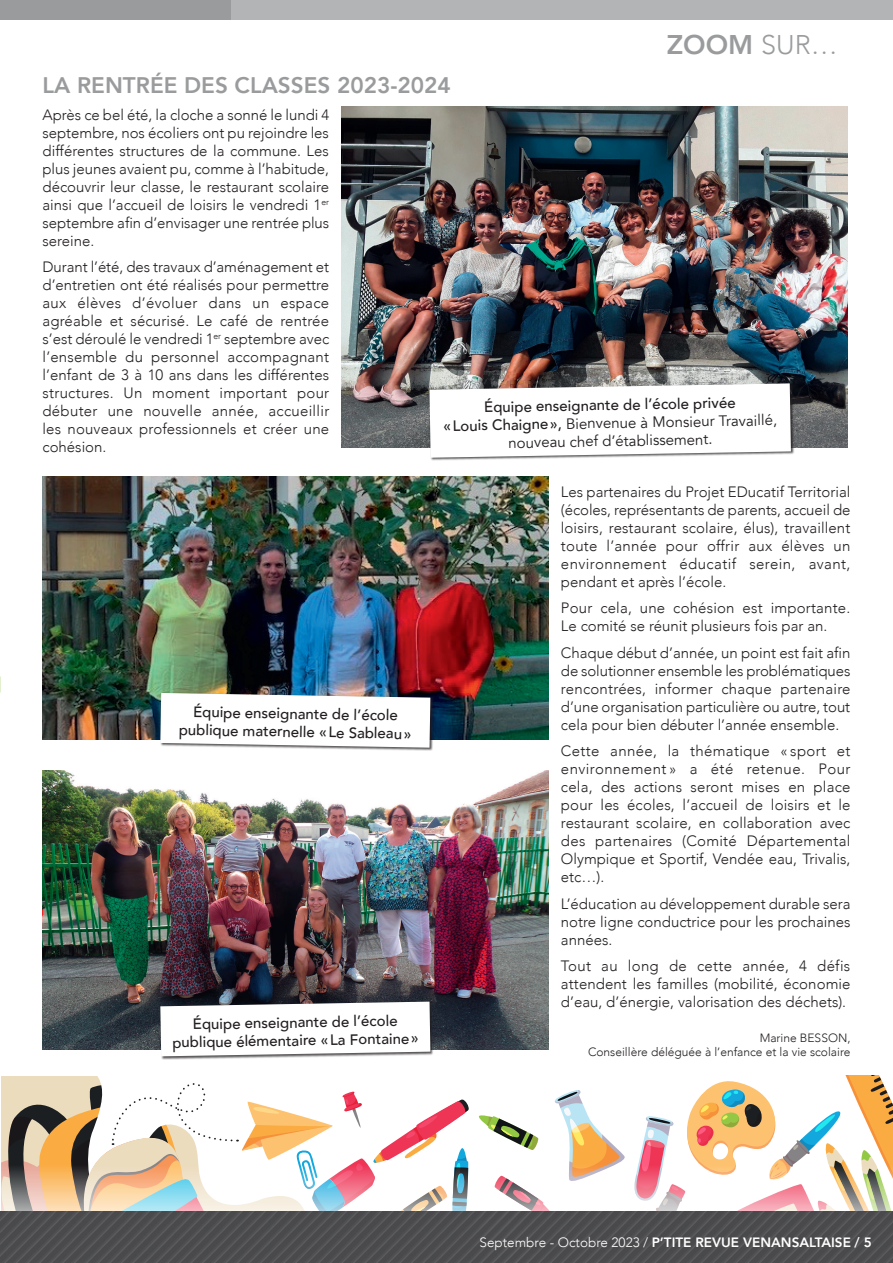
<style>
.page{position:relative;width:893px;height:1263px;background:#fff}
.page>*{position:absolute;margin:0;border:0;box-sizing:border-box;transform-origin:0 0}
.t1{font:800 27px "Avenir";color:#999b9d}
.t2{font:800 22.5px "Avenir";color:#999b9d}
.t3{font:300 15px/18px "Avenir";color:#231f20;text-align:justify}
.t4{font:500 15px/18px "Avenir";color:#231f20;text-align:center}
.t5{font:15px/18px "Avenir";color:#231f20;text-align:center}
.t6{font:800 13.5px "Avenir";color:#fff}
.t7{font:700 12.9px "Times New Roman";color:#030505}
.t8{font:300 12px/13.5px "Avenir";color:#231f20;text-align:right}
.s1{font-weight:300}
.s2{font-weight:500}
</style>
<div class="page">
<svg style="left:1px;top:1076px;width:477px;height:136px"></svg>
<svg style="left:1px;top:1082px;width:469px;height:130px"></svg>
<svg style="left:478px;top:1076px;width:415px;height:136px"></svg>
<img style="left:43px;top:771px;width:505px;height:278px">
<div style="left:160px;top:1001px;width:274px;height:59px;background:#231f20;opacity:.75"></div>
<svg style="left:160px;top:1001px;width:270px;height:55px"></svg>
<img style="left:342px;top:106px;width:506px;height:341px">
<div style="left:429px;top:383px;width:366px;height:78px;background:#231f20;opacity:.75"></div>
<svg style="left:429px;top:383px;width:362px;height:75px"></svg>
<img style="left:43px;top:476px;width:505px;height:263px">
<div style="left:160px;top:692px;width:274px;height:59px;background:#231f20;opacity:.75"></div>
<svg style="left:160px;top:693px;width:270px;height:55px"></svg>
<div style="left:0;top:0;width:893px;height:20px;background:#999b9d"></div>
<div style="left:231px;top:0;width:662px;height:20px;background:#b3b4b5"></div>
<img style="left:0;top:1212px;width:893px;height:51px">
<h1 class="t1" style="left:667px;top:24px;width:172px">ZOOM <span class="s1">SUR…</span></h1>
<h2 class="t2" style="left:43px;top:68px;width:410px">LA RENTRÉE DES CLASSES 2023-2024</h2>
<p class="t3" style="left:43px;top:105px;width:288px">Après ce bel été, la cloche a sonné le lundi 4 septembre, nos écoliers ont pu rejoindre les différentes structures de la commune. Les plus jeunes avaient pu, comme à l’habitude, découvrir leur classe, le restaurant scolaire ainsi que l’accueil de loisirs le vendredi 1<sup>er </sup>septembre afin d’envisager une rentrée plus sereine.</p>
<p class="t3" style="left:43px;top:258px;width:288px">Durant l’été, des travaux d’aménagement et d’entretien ont été réalisés pour permettre aux élèves d’évoluer dans un espace agréable et sécurisé. Le café de rentrée s’est déroulé le vendredi 1<sup>er</sup> septembre avec l’ensemble du personnel accompagnant l’enfant de 3 à 10 ans dans les différentes structures. Un moment important pour débuter une nouvelle année, accueillir les nouveaux professionnels et créer une cohésion.</p>
<p class="t5" style="left:443px;top:399px;width:335px;rotate:-1deg"><span class="s2">Équipe enseignante de l’école privée<br>«Louis Chaigne»,</span> Bienvenue à Monsieur Travaillé, nouveau chef d’établissement.</p>
<p class="t4" style="left:179px;top:702px;width:234px;rotate:1deg">Équipe enseignante de l’école publique maternelle «Le Sableau»</p>
<p class="t4" style="left:172px;top:1014px;width:248px;rotate:-1deg">Équipe enseignante de l’école publique élémentaire «La Fontaine»</p>
<p class="t3" style="left:561px;top:482px;width:291px">Les partenaires du Projet EDucatif Territorial (écoles, représentants de parents, accueil de loisirs, restaurant scolaire, élus), travaillent toute l’année pour offrir aux élèves un environnement éducatif serein, avant, pendant et après l’école.</p>
<p class="t3" style="left:561px;top:599px;width:291px">Pour cela, une cohésion est importante.<br>Le comité se réunit plusieurs fois par an.</p>
<p class="t3" style="left:561px;top:644px;width:291px">Chaque début d’année, un point est fait afin de solutionner ensemble les problématiques rencontrées, informer chaque partenaire d’une organisation particulière ou autre, tout cela pour bien débuter l’année ensemble.</p>
<p class="t3" style="left:561px;top:742px;width:291px">Cette année, la thématique « sport et environnement » a été retenue. Pour cela, des actions seront mises en place pour les écoles, l’accueil de loisirs et le restaurant scolaire, en collaboration avec des partenaires (Comité Départemental Olympique et Sportif, Vendée eau, Trivalis, etc…).</p>
<p class="t3" style="left:561px;top:895px;width:291px">L’éducation au développement durable sera notre ligne conductrice pour les prochaines années.</p>
<p class="t3" style="left:561px;top:957px;width:291px">Tout au long de cette année, 4 défis attendent les familles (mobilité, économie d’eau, d’énergie, valorisation des déchets).</p>
<p class="t8" style="left:588px;top:1031px;width:264px">Marine BESSON,<br>Conseillère déléguée à l’enfance et la vie scolaire</p>
<p class="t7" style="left:752px;top:741px;width:86px">Stéphanie Jaud</p>
<p class="t6" style="left:479px;top:1231px;width:394px"><span class="s1">Septembre - Octobre 2023 /</span> P’TITE REVUE VENANSALTAISE / 5</p>
</div>
